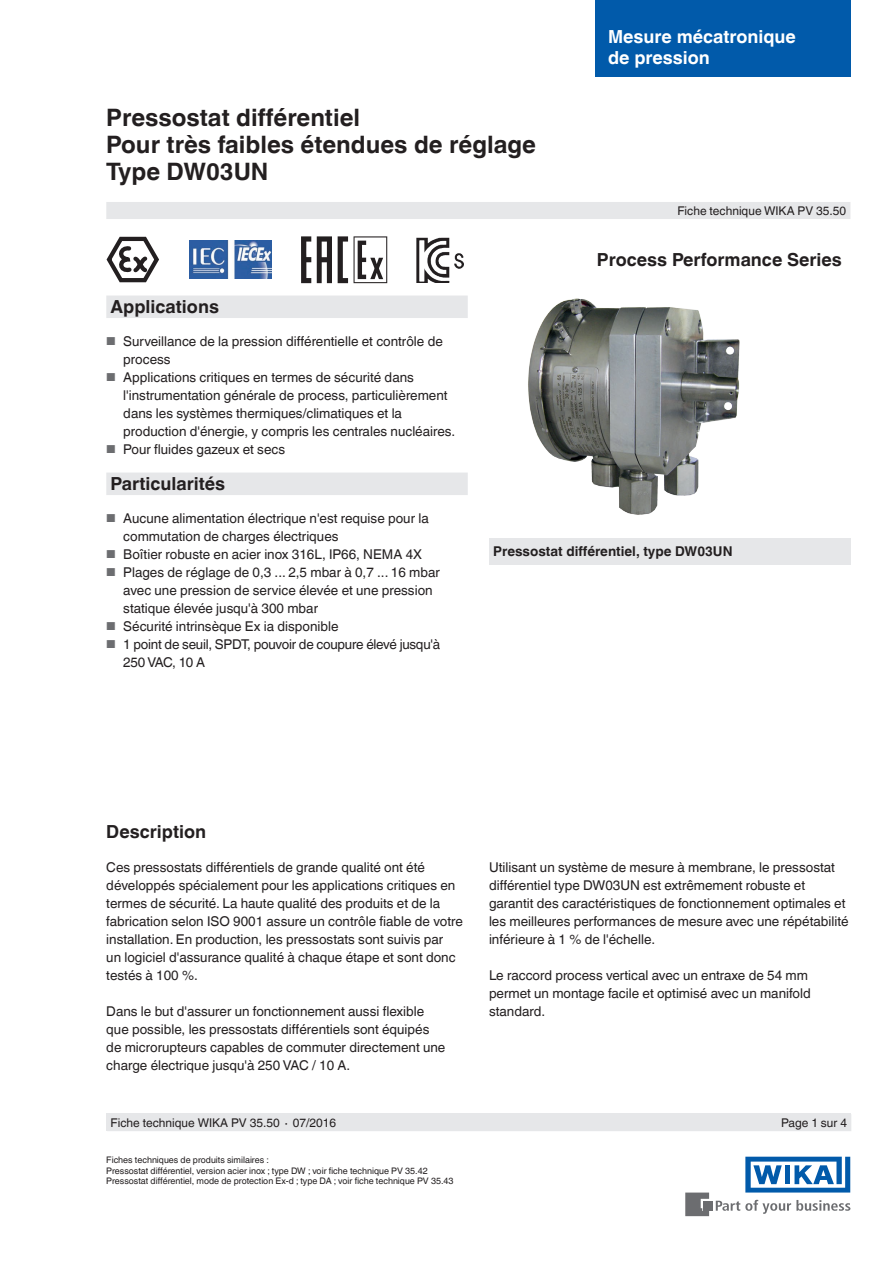
<style>
.page{position:relative;width:893px;height:1263px;background:#fff}
.page>*{position:absolute;margin:0;border:0;box-sizing:border-box;transform-origin:0 0}
.t1{font:700 24px/27px "Helvetica World";color:#231f20}
.t2{font:700 18px "Helvetica World";color:#231f20}
.t3{font:700 18px/21px "Helvetica World";color:#fff}
.t4{font:13.5px/18px "Helvetica World";color:#231f20}
.t5{font:13.5px/18px "Helvetica World";letter-spacing:-.02em;color:#231f20}
.t6{font:700 13.5px "Helvetica World";color:#231f20}
.t7{font:12px "Helvetica World";color:#231f20}
.t8{font:9px/10.5px "Helvetica World";color:#231f20}
.s1{font-size:11.55px;color:#6c6d70}
</style>
<div class="page">
<svg style="left:716px;top:1200px;width:134px;height:14px"></svg>
<div style="left:703px;top:1201px;width:9px;height:9px;background:#6c6d70"></div>
<svg style="left:685px;top:1192px;width:24px;height:24px"></svg>
<svg style="left:745px;top:1157px;width:105px;height:35px"></svg>
<div style="left:595px;top:0;width:255px;height:77px;background:#015aaa"></div>
<div style="left:106px;top:202px;width:744px;height:17px;background:#e6e7e9"></div>
<div style="left:106px;top:1113px;width:744px;height:18px;background:#e6e7e9"></div>
<img style="left:528px;top:298px;width:212px;height:217px">
<div style="left:106px;top:295px;width:362px;height:23px;background:#e6e7e9"></div>
<div style="left:106px;top:472px;width:362px;height:23px;background:#e6e7e9"></div>
<svg style="left:106px;top:236px;width:53px;height:47px"></svg>
<img style="left:190px;top:241px;width:82px;height:37px">
<svg style="left:301px;top:236px;width:10px;height:47px"></svg>
<svg style="left:338px;top:236px;width:10px;height:47px"></svg>
<svg style="left:317px;top:236px;width:15px;height:47px"></svg>
<svg style="left:354px;top:236px;width:33px;height:47px"></svg>
<img style="left:417px;top:237px;width:46px;height:46px">
<div style="left:489px;top:538px;width:361px;height:26px;background:#e6e7e9"></div>
<h1 class="t1" style="left:106px;top:104px;width:431px">Pressostat différentiel<br>Pour très faibles étendues de réglage<br>Type DW03UN</h1>
<h2 class="t3" style="left:608px;top:26px;width:189px">Mesure mécatronique de pression</h2>
<p class="t7" style="left:677px;top:204px;width:170px">Fiche technique WIKA PV 35.50</p>
<h2 class="t2" style="left:597px;top:249px;width:247px">Process Performance Series</h2>
<h2 class="t2" style="left:111px;top:296px;width:110px">Applications</h2>
<p class="t4" style="left:123px;top:332px;width:321px;text-indent:-17px"><span class="s1">■</span> Surveillance de la pression différentielle et contrôle de process</p>
<p class="t4" style="left:123px;top:368px;width:333px;text-indent:-17px"><span class="s1">■</span> Applications critiques en termes de sécurité dans l'instrumentation générale de process, particulièrement dans les systèmes thermiques/climatiques et la production d'énergie, y compris les centrales nucléaires.</p>
<p class="t4" style="left:106px;top:440px;width:180px"><span class="s1">■</span> Pour fluides gazeux et secs</p>
<h2 class="t2" style="left:111px;top:473px;width:116px">Particularités</h2>
<p class="t4" style="left:123px;top:509px;width:307px;text-indent:-17px"><span class="s1">■</span> Aucune alimentation électrique n'est requise pour la commutation de charges électriques</p>
<p class="t4" style="left:106px;top:545px;width:317px"><span class="s1">■</span> Boîtier robuste en acier inox 316L, IP66, NEMA 4X</p>
<p class="t4" style="left:123px;top:563px;width:318px;text-indent:-17px"><span class="s1">■</span> Plages de réglage de 0,3 ... 2,5 mbar à 0,7 ... 16 mbar avec une pression de service élevée et une pression statique élevée jusqu'à 300 mbar</p>
<p class="t4" style="left:106px;top:617px;width:234px"><span class="s1">■</span> Sécurité intrinsèque Ex ia disponible</p>
<p class="t5" style="left:123px;top:635px;width:318px;text-indent:-17px"><span class="s1">■</span> 1 point de seuil, SPDT, pouvoir de coupure élevé jusqu'à<br>250 VAC, 10 A</p>
<p class="t6" style="left:493px;top:543px;width:241px">Pressostat différentiel, type DW03UN</p>
<h2 class="t2" style="left:106px;top:821px;width:101px">Description</h2>
<p class="t4" style="left:106px;top:859px;width:358px">Ces pressostats différentiels de grande qualité ont été développés spécialement pour les applications critiques en termes de sécurité. La haute qualité des produits et de la fabrication selon ISO 9001 assure un contrôle fiable de votre installation. En production, les pressostats sont suivis par<br>un logiciel d'assurance qualité à chaque étape et sont donc testés à 100 %.</p>
<p class="t4" style="left:106px;top:1003px;width:341px">Dans le but d'assurer un fonctionnement aussi flexible que possible, les pressostats différentiels sont équipés de microrupteurs capables de commuter directement une charge électrique jusqu'à 250 VAC / 10 A.</p>
<p class="t7" style="left:111px;top:1116px;width:227px">Fiche technique WIKA PV 35.50 ∙ 07/2016</p>
<p class="t8" style="left:106px;top:1155px;width:349px">Fiches techniques de produits similaires :<br>Pressostat différentiel, version acier inox ; type DW ; voir fiche technique PV 35.42<br>Pressostat différentiel, mode de protection Ex-d ; type DA ; voir fiche technique PV 35.43</p>
<p class="t4" style="left:489px;top:858px;width:361px">Utilisant un système de mesure à membrane, le pressostat différentiel type DW03UN est extrêmement robuste et garantit des caractéristiques de fonctionnement optimales et les meilleures performances de mesure avec une répétabilité inférieure à 1 % de l'échelle.</p>
<p class="t4" style="left:489px;top:966px;width:323px">Le raccord process vertical avec un entraxe de 54 mm permet un montage facile et optimisé avec un manifold standard.</p>
<p class="t7" style="left:781px;top:1116px;width:67px">Page 1 sur 4</p>
</div>
